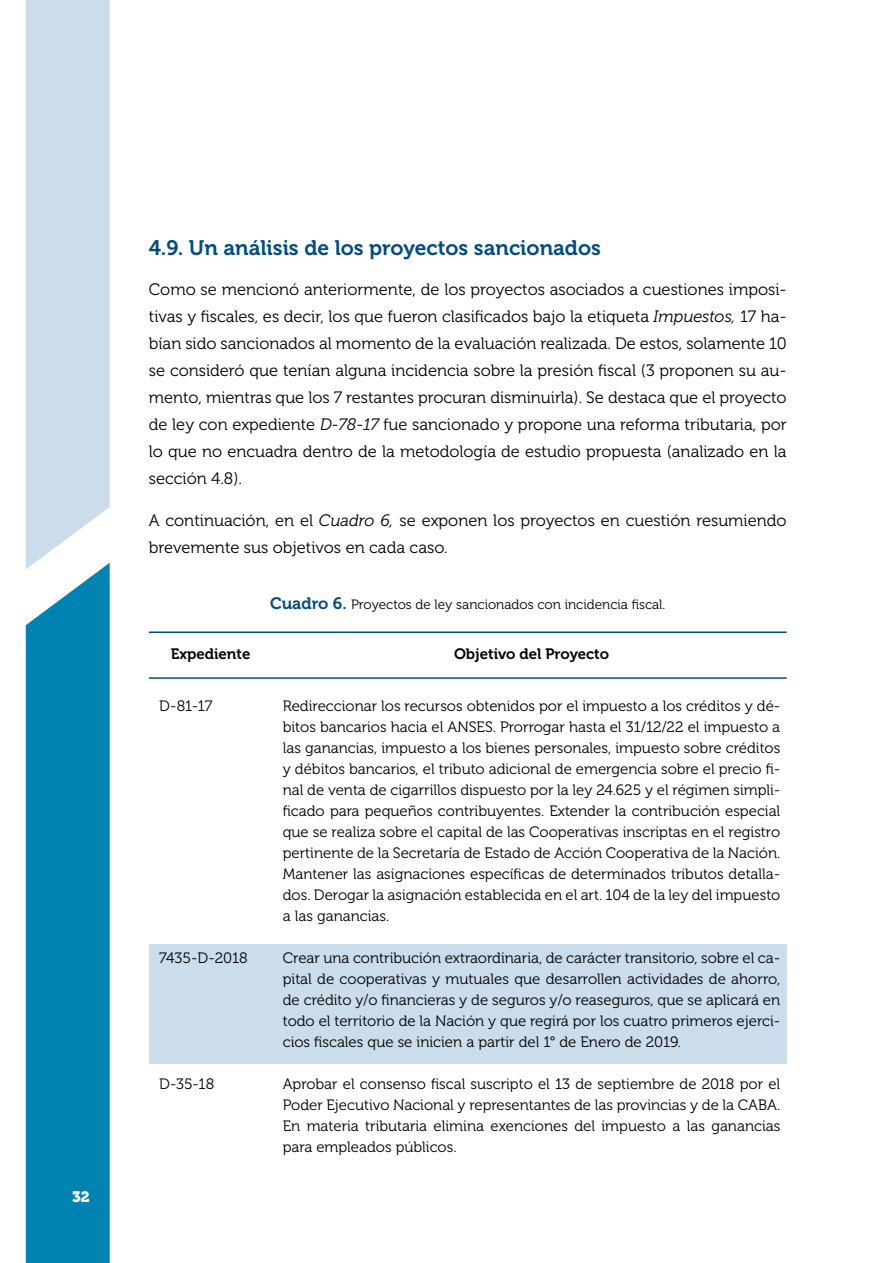
<style>
.page{position:relative;width:893px;height:1263px;background:#fff}
.page>*{position:absolute;margin:0;border:0;box-sizing:border-box;transform-origin:0 0}
.t1{font:21px "Museo 700";color:#004d80}
.t2{font:16.5px/27px "Museo 300";color:#000;text-align:justify}
.t3{font:15px/21px "Museo 300";color:#000;text-align:justify}
.t4{font:15px "Museo 700";color:#000}
.t5{font:15px "Museo 900";color:#fff}
.t6{font:13.5px "Museo 300";color:#000}
.s1{font-family:"Museo W03 300";font-style:italic}
.s2{font-family:"Museo 700";font-size:16.5px;color:#004d80}
</style>
<div class="page">
<div style="left:26px;top:0;width:84px;height:563px;background:#cbdcea"></div>
<div style="left:26px;top:563px;width:84px;height:700px;background:#0082b2"></div>
<div style="left:149px;top:944px;width:638px;height:119px;background:#cbdcea"></div>
<hr style="left:149px;top:631px;width:638px;height:2px;background:#004d80">
<hr style="left:149px;top:677px;width:638px;height:2px;background:#004d80">
<p class="t5" style="left:72px;top:1188px;width:19px">32</p>
<h1 class="t1" style="left:149px;top:236px;width:454px">4.9. Un análisis de los proyectos sancionados</h1>
<p class="t2" style="left:149px;top:277px;width:639px">Como se mencionó anteriormente, de los proyectos asociados a cuestiones imposi&shy;tivas y fiscales, es decir, los que fueron clasificados bajo la etiqueta <span class="s1">Impuestos,</span> 17 ha&shy;bían sido sancionados al momento de la evaluación realizada. De estos, solamente 10 se consideró que tenían alguna incidencia sobre la presión fiscal (3 proponen su au&shy;mento, mientras que los 7 restantes procuran disminuirla). Se destaca que el proyecto de ley con expediente <span class="s1">D-78-17</span> fue sancionado y propone una reforma tributaria, por lo que no encuadra dentro de la metodología de estudio propuesta (analizado en la sección 4.8).</p>
<p class="t2" style="left:149px;top:508px;width:639px">A continuación, en el <span class="s1">Cuadro 6,</span> se exponen los proyectos en cuestión resumiendo brevemente sus objetivos en cada caso.</p>
<p class="t6" style="left:270px;top:597px;width:397px"><span class="s2">Cuadro 6.</span> Proyectos de ley sancionados con incidencia fiscal.</p>
<p class="t4" style="left:171px;top:646px;width:81px">Expediente</p>
<p class="t4" style="left:454px;top:646px;width:156px">Objetivo del Proyecto</p>
<p class="t3" style="left:159px;top:696px;width:55px">D-81-17</p>
<p class="t3" style="left:283px;top:696px;width:499px">Redireccionar los recursos obtenidos por el impuesto a los créditos y dé&shy;bitos bancarios hacia el ANSES. Prorrogar hasta el 31/12/22 el impuesto a las ganancias, impuesto a los bienes personales, impuesto sobre créditos y débitos bancarios, el tributo adicional de emergencia sobre el precio fi&shy;nal de venta de cigarrillos dispuesto por la ley 24.625 y el régimen simpli&shy;ficado para pequeños contribuyentes. Extender la contribución especial que se realiza sobre el capital de las Cooperativas inscriptas en el registro pertinente de la Secretaría de Estado de Acción Cooperativa de la Nación.<br>Mantener las asignaciones específicas de determinados tributos detalla&shy;dos. Derogar la asignación establecida en el art. 104 de la ley del impuesto a las ganancias.</p>
<p class="t3" style="left:283px;top:948px;width:499px">Crear una contribución extraordinaria, de carácter transitorio, sobre el ca&shy;pital de cooperativas y mutuales que desarrollen actividades de ahorro, de crédito y/o financieras y de seguros y/o reaseguros, que se aplicará en todo el territorio de la Nación y que regirá por los cuatro primeros ejerci&shy;cios fiscales que se inicien a partir del 1° de Enero de 2019.</p>
<p class="t3" style="left:283px;top:1074px;width:499px">Aprobar el consenso fiscal suscripto el 13 de septiembre de 2018 por el Poder Ejecutivo Nacional y representantes de las provincias y de la CABA.<br>En materia tributaria elimina exenciones del impuesto a las ganancias para empleados públicos.</p>
<p class="t3" style="left:159px;top:948px;width:90px">7435-D-2018</p>
<p class="t3" style="left:159px;top:1074px;width:56px">D-35-18</p>
</div>
